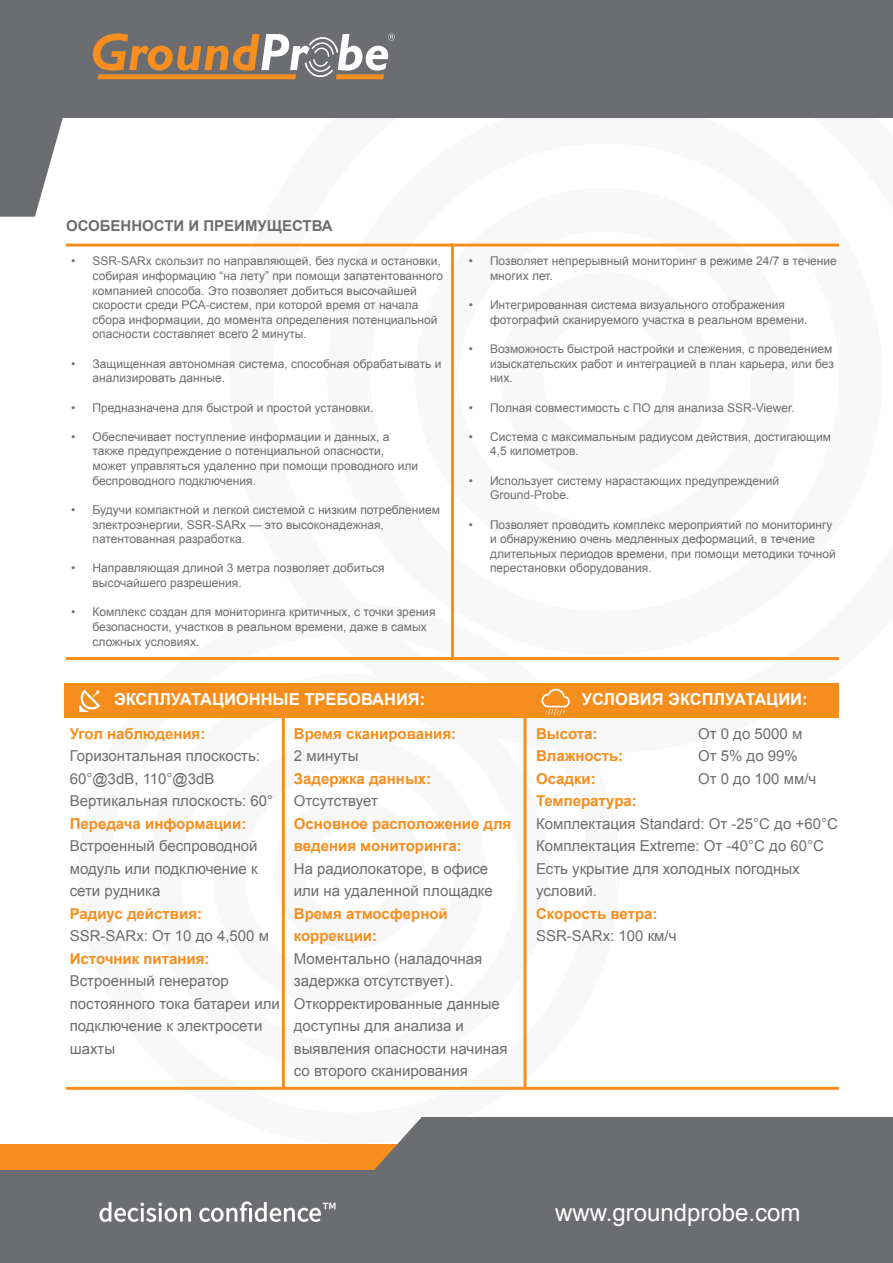
<style>
.page{position:relative;width:893px;height:1263px;background:#fff}
.page>*{position:absolute;margin:0;border:0;box-sizing:border-box;transform-origin:0 0}
.t1{font:24px "Arial";color:#fff}
.t2{font:21px "Source Sans Pro";color:#fff}
.t3{font:700 16.5px "Arial";color:#fff}
.t4{font:15px/22.5px "Arial";color:#6c6d70}
.t5{font:700 15px "Arial";color:#f68e1e}
.t6{font:700 15px "Arial";color:#6c6d70}
.t7{font:12px/14.7px "Arial";color:#6c6d70}
</style>
<div class="page">
<svg style="left:281px;top:718px;width:246px;height:355px"></svg>
<svg style="left:281px;top:737px;width:205px;height:273px"></svg>
<svg style="left:281px;top:798px;width:144px;height:151px"></svg>
<div style="left:0;top:1144px;width:402px;height:26px;background:#f68e1e"></div>
<div style="left:0;top:1170px;width:430px;height:93px;background:#6c6d70"></div>
<div style="left:421px;top:1117px;width:472px;height:146px;background:#6c6d70"></div>
<div style="left:0;top:0;width:893px;height:117px;background:#6c6d70"></div>
<svg style="left:93px;top:34px;width:302px;height:45px"></svg>
<svg style="left:0;top:117px;width:63px;height:100px"></svg>
<svg style="left:374px;top:1118px;width:47px;height:52px"></svg>
<hr style="left:66px;top:244px;width:773px;height:3px;background:#f68e1e">
<hr style="left:66px;top:657px;width:773px;height:3px;background:#f68e1e">
<hr style="left:451px;top:244px;width:3px;height:415px;background:#f68e1e">
<hr style="left:66px;top:1087px;width:773px;height:3px;background:#f68e1e">
<hr style="left:524px;top:714px;width:2px;height:375px;background:#f68e1e">
<hr style="left:282px;top:714px;width:3px;height:374px;background:#f68e1e">
<div style="left:64px;top:683px;width:774px;height:35px;background:#f68e1e"></div>
<svg style="left:307px;top:657px;width:285px;height:96px"></svg>
<svg style="left:79px;top:690px;width:21px;height:22px"></svg>
<svg style="left:99px;top:1202px;width:92px;height:20px"></svg>
<svg style="left:199px;top:1201px;width:122px;height:21px"></svg>
<p class="t6" style="left:66px;top:215px;width:268px">ОСОБЕННОСТИ И ПРЕИМУЩЕСТВА</p>
<p class="t7" style="left:93px;top:254px;width:352px;text-indent:-21px">• SSR-SARx скользит по направляющей, без пуска и остановки, собирая информацию “на лету” при помощи запатентованного компанией способа. Это позволяет добиться высочайшей скорости среди РСА-систем, при которой время от начала сбора информации, до момента определения потенциальной опасности составляет всего 2 минуты.</p>
<p class="t7" style="left:93px;top:356px;width:350px;text-indent:-21px">• Защищенная автономная система, способная обрабатывать и анализировать данные.</p>
<p class="t7" style="left:71px;top:400px;width:304px">• Предназначена для быстрой и простой установки.</p>
<p class="t7" style="left:93px;top:429px;width:327px;text-indent:-21px">• Обеспечивает поступление информации и данных, а также предупреждение о потенциальной опасности, может управляться удаленно при помощи проводного или беспроводного подключения.</p>
<p class="t7" style="left:93px;top:502px;width:349px;text-indent:-21px">• Будучи компактной и легкой системой с низким потреблением электроэнергии, SSR-SARx — это высоконадежная, патентованная разработка.</p>
<p class="t7" style="left:93px;top:561px;width:294px;text-indent:-21px">• Направляющая длиной 3 метра позволяет добиться высочайшего разрешения.</p>
<p class="t7" style="left:93px;top:605px;width:344px;text-indent:-21px">• Комплекс создан для мониторинга критичных, с точки зрения безопасности, участков в реальном времени, даже в самых сложных условиях.</p>
<p class="t3" style="left:114px;top:688px;width:313px">ЭКСПЛУАТАЦИОННЫЕ ТРЕБОВАНИЯ:</p>
<p class="t7" style="left:490px;top:254px;width:348px;text-indent:-21px">• Позволяет непрерывный мониторинг в режиме 24/7 в течение многих лет.</p>
<p class="t7" style="left:490px;top:298px;width:319px;text-indent:-21px">• Интегрированная система визуального отображения фотографий сканируемого участка в реальном времени.</p>
<p class="t7" style="left:490px;top:342px;width:345px;text-indent:-21px">• Возможность быстрой настройки и слежения, с проведением изыскательских работ и интеграцией в план карьера, или без них.</p>
<p class="t7" style="left:469px;top:400px;width:328px">• Полная совместимость с ПО для анализа SSR-Viewer.</p>
<p class="t7" style="left:490px;top:429px;width:342px;text-indent:-21px">• Система с максимальным радиусом действия, достигающим<br>4,5 километров.</p>
<p class="t7" style="left:490px;top:473px;width:291px;text-indent:-21px">• Использует систему нарастающих предупреждений<br>Ground-Probe.</p>
<p class="t7" style="left:490px;top:517px;width:347px;text-indent:-21px">• Позволяет проводить комплекс мероприятий по мониторингу и обнаружению очень медленных деформаций, в течение длительных периодов времени, при помощи методики точной перестановки оборудования.</p>
<p class="t3" style="left:582px;top:688px;width:227px">УСЛОВИЯ ЭКСПЛУАТАЦИИ:</p>
<p class="t5" style="left:70px;top:723px;width:137px">Угол наблюдения:</p>
<p class="t4" style="left:70px;top:745px;width:192px">Горизонтальная плоскость:<br>60°@3dB, 110°@3dB</p>
<p class="t4" style="left:70px;top:790px;width:205px">Вертикальная плоскость: 60°</p>
<p class="t5" style="left:70px;top:813px;width:178px">Передача информации:</p>
<p class="t4" style="left:70px;top:835px;width:189px;text-align:justify">Встроенный беспроводной модуль или подключение к сети рудника</p>
<p class="t5" style="left:70px;top:903px;width:134px">Радиус действия:</p>
<p class="t4" style="left:70px;top:925px;width:201px">SSR-SARx: От 10 до 4,500 м</p>
<p class="t5" style="left:70px;top:948px;width:141px">Источник питания:</p>
<p class="t4" style="left:70px;top:970px;width:161px">Встроенный генератор</p>
<p class="t4" style="left:70px;top:992px;width:212px">постоянного тока батареи или подключение к электросети шахты</p>
<p class="t5" style="left:294px;top:723px;width:164px">Время сканирования:</p>
<p class="t4" style="left:294px;top:745px;width:66px">2 минуты</p>
<p class="t5" style="left:294px;top:768px;width:139px">Задержка данных:</p>
<p class="t4" style="left:294px;top:790px;width:86px">Отсутствует</p>
<p class="t5" style="left:294px;top:813px;width:219px">Основное расположение для</p>
<p class="t5" style="left:294px;top:836px;width:170px">ведения мониторинга:</p>
<p class="t4" style="left:294px;top:857px;width:201px">На радиолокаторе, в офисе или на удаленной площадке</p>
<p class="t5" style="left:294px;top:903px;width:155px">Время атмосферной</p>
<p class="t5" style="left:294px;top:926px;width:85px">коррекции:</p>
<p class="t4" style="left:294px;top:947px;width:190px">Моментально (наладочная</p>
<p class="t4" style="left:294px;top:970px;width:161px">задержка отсутствует).</p>
<p class="t4" style="left:294px;top:992px;width:208px">Откорректированные данные</p>
<p class="t4" style="left:294px;top:1015px;width:172px">доступны для анализа и</p>
<p class="t4" style="left:294px;top:1037px;width:215px">выявления опасности начиная со второго сканирования</p>
<p class="t5" style="left:536px;top:723px;width:63px">Высота:</p>
<p class="t4" style="left:698px;top:722px;width:106px">От 0 до 5000 м</p>
<p class="t5" style="left:536px;top:746px;width:89px">Влажность:</p>
<p class="t4" style="left:698px;top:745px;width:101px">От 5% до 99%</p>
<p class="t5" style="left:536px;top:768px;width:61px">Осадки:</p>
<p class="t4" style="left:698px;top:767px;width:120px">От 0 до 100 мм/ч</p>
<p class="t5" style="left:536px;top:791px;width:102px">Температура:</p>
<p class="t4" style="left:536px;top:812px;width:303px">Комплектация Standard: От -25°C до +60°C</p>
<p class="t4" style="left:536px;top:835px;width:289px">Комплектация Extreme: От -40°C до 60°C</p>
<p class="t4" style="left:536px;top:857px;width:265px">Есть укрытие для холодных погодных условий.</p>
<p class="t5" style="left:536px;top:903px;width:123px">Скорость ветра:</p>
<p class="t4" style="left:536px;top:925px;width:142px">SSR-SARx: 100 км/ч</p>
<p class="t2" style="left:323px;top:1195px;width:15px">™</p>
<p class="t1" style="left:555px;top:1196px;width:247px">www.groundprobe.com</p>
</div>
